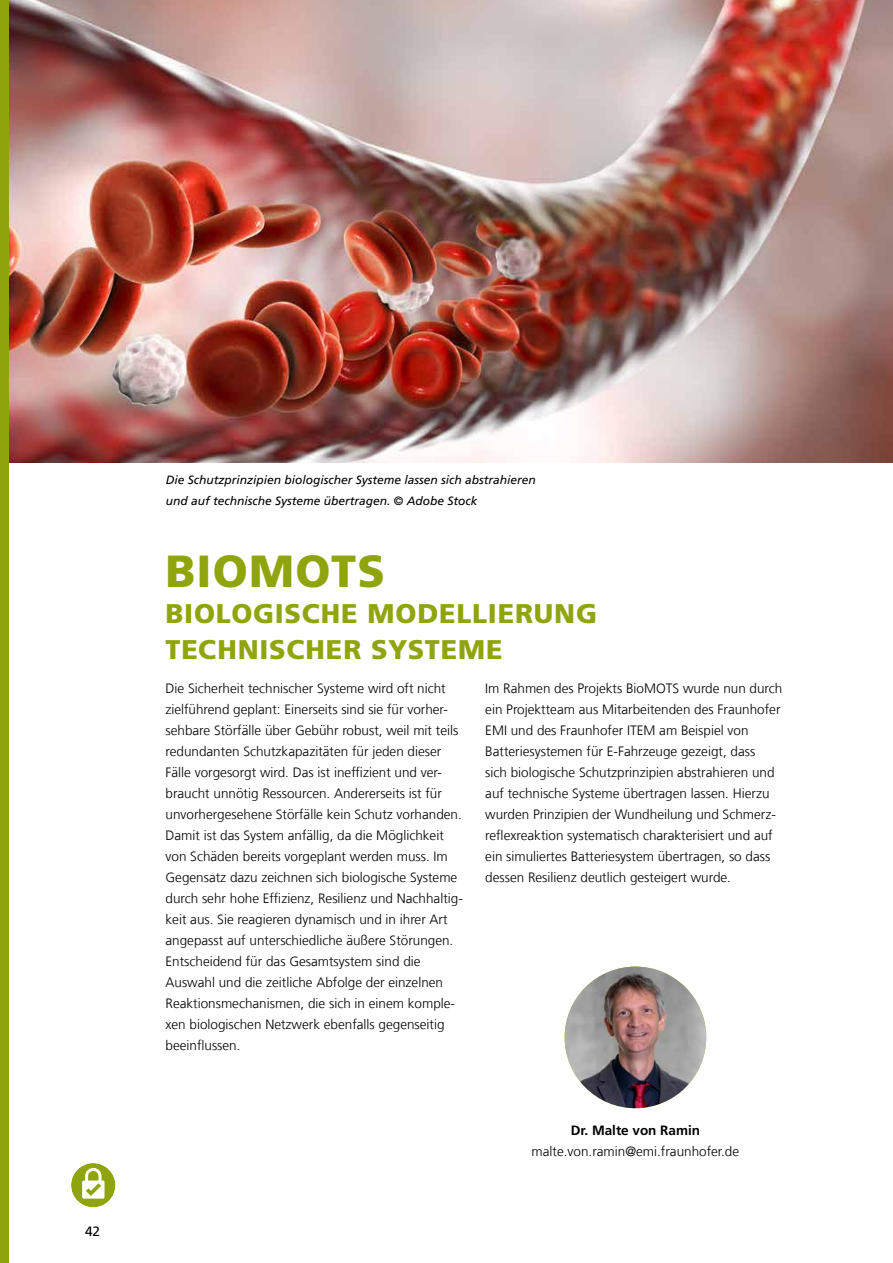
<style>
.page{position:relative;width:893px;height:1263px;background:#fff}
.page>*{position:absolute;margin:0;border:0;box-sizing:border-box;transform-origin:0 0}
.t1{font:900 45px "Frutiger LT Com";letter-spacing:.025em;color:#8ea50d}
.t2{font:900 27px/36px "Frutiger LT Com";letter-spacing:.03em;color:#8ea50d}
.t3{font:300 13.5px/21px "Frutiger LT Com";color:#000}
.t4{font:700 13.5px "Frutiger LT Com";color:#000}
.t5{font:13.5px "Frutiger LT Com";color:#000}
.t6{font:italic 12px/21px "Frutiger LT Com";color:#000}
</style>
<div class="page">
<img style="left:8px;top:0;width:885px;height:462px">
<div style="left:0;top:0;width:8px;height:1263px;background:#8ea50d"></div>
<div style="left:71px;top:1163px;width:44px;height:44px;background:#8ea50d;border-radius:50%"></div>
<svg style="left:82px;top:1168px;width:23px;height:30px"></svg>
<img style="left:565px;top:966px;width:141px;height:142px;border-radius:71px">
<p class="t5" style="left:85px;top:1223px;width:17px">42</p>
<p class="t6" style="left:166px;top:469px;width:372px">Die Schutzprinzipien biologischer Systeme lassen sich abstrahieren und auf technische Systeme übertragen. © Adobe Stock</p>
<h1 class="t1" style="left:166px;top:544px;width:221px">BIOMOTS</h1>
<h2 class="t2" style="left:166px;top:595px;width:433px">BIOLOGISCHE MODELLIERUNG<br>TECHNISCHER SYSTEME</h2>
<p class="t3" style="left:166px;top:678px;width:299px">Die Sicherheit technischer Systeme wird oft nicht zielführend geplant: Einerseits sind sie für vorher&shy;sehbare Störfälle über Gebühr robust, weil mit teils redundanten Schutzkapazitäten für jeden dieser Fälle vorgesorgt wird. Das ist ineffizient und ver&shy;braucht unnötig Ressourcen. Andererseits ist für unvorhergesehene Störfälle kein Schutz vorhanden.<br>Damit ist das System anfällig, da die Möglichkeit von Schäden bereits vorgeplant werden muss. Im Gegensatz dazu zeichnen sich biologische Systeme durch sehr hohe Effizienz, Resilienz und Nachhaltig&shy;keit aus. Sie reagieren dynamisch und in ihrer Art angepasst auf unterschiedliche äußere Störungen.<br>Entscheidend für das Gesamtsystem sind die Auswahl und die zeitliche Abfolge der einzelnen Reaktionsmechanismen, die sich in einem komple&shy;xen biologischen Netzwerk ebenfalls gegenseitig beeinflussen.</p>
<p class="t3" style="left:485px;top:678px;width:299px">Im Rahmen des Projekts BioMOTS wurde nun durch ein Projektteam aus Mitarbeitenden des Fraunhofer EMI und des Fraunhofer ITEM am Beispiel von Batteriesystemen für E-Fahrzeuge gezeigt, dass<br>sich biologische Schutzprinzipien abstrahieren und auf technische Systeme übertragen lassen. Hierzu wurden Prinzipien der Wundheilung und Schmerz&shy;reflexreaktion systematisch charakterisiert und auf ein simuliertes Batteriesystem übertragen, so dass dessen Resilienz deutlich gesteigert wurde.</p>
<p class="t4" style="left:571px;top:1122px;width:131px">Dr. Malte von Ramin</p>
<p class="t3" style="left:532px;top:1141px;width:209px">malte.von.ramin@emi.fraunhofer.de</p>
</div>
